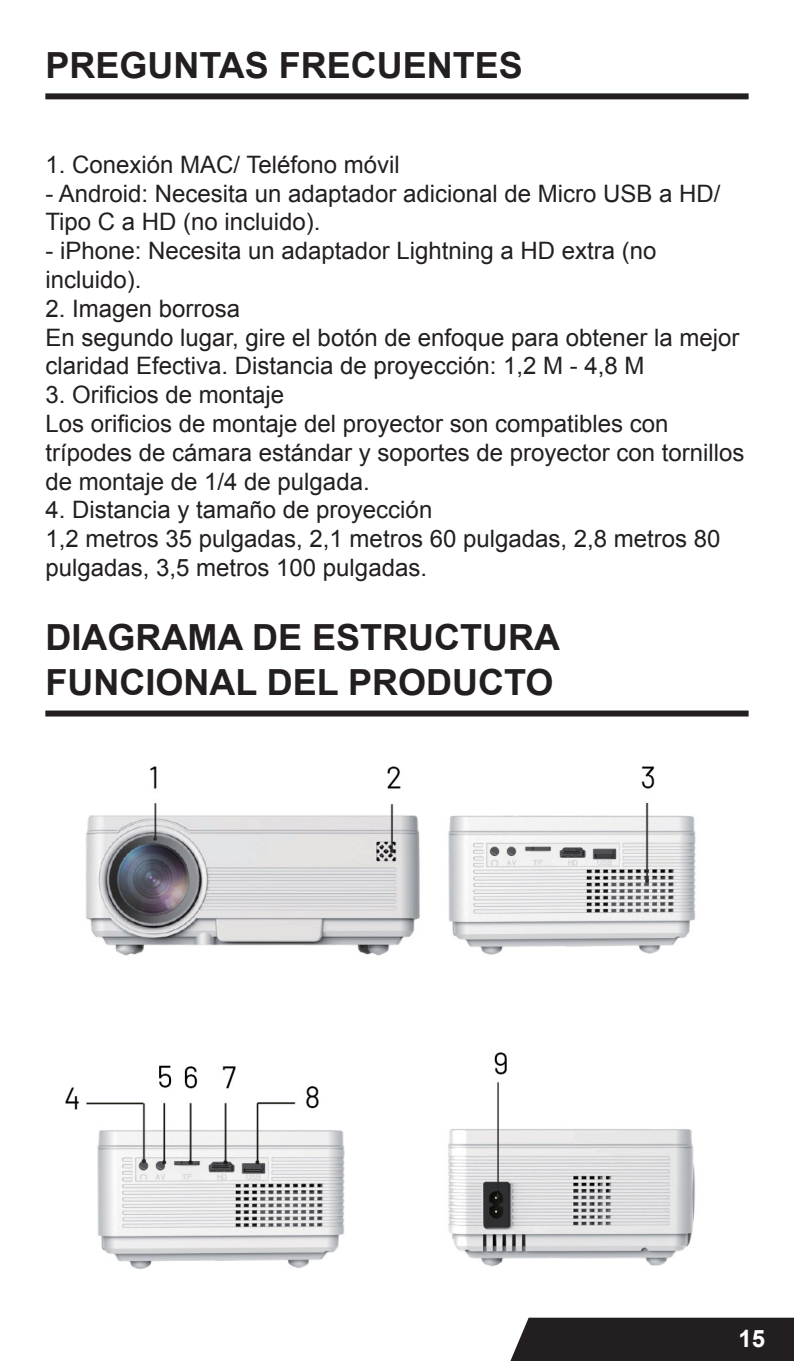
<style>
.page{position:relative;width:794px;height:1361px;background:#fff}
.page>*{position:absolute;margin:0;border:0;box-sizing:border-box;transform-origin:0 0}
.t1{font:700 36px/45.2px "Arial";color:#231f20}
.t2{font:24px/28.8px "Arial";color:#231f20}
.t3{font:700 24px "Arial";color:#fff}
</style>
<div class="page">
<div style="left:510px;top:1317px;width:284px;height:44px;background:#231f20"></div>
<div style="left:45px;top:93px;width:703px;height:6px;background:#231f20"></div>
<div style="left:45px;top:710px;width:703px;height:6px;background:#231f20"></div>
<img style="left:65px;top:766px;width:631px;height:503px">
<p class="t1" style="left:45px;top:44px;width:479px">PREGUNTAS FRECUENTES</p>
<p class="t2" style="left:45px;top:150px;width:356px">1. Conexión MAC/ Teléfono móvil</p>
<p class="t2" style="left:45px;top:179px;width:676px">- Android: Necesita un adaptador adicional de Micro USB a HD/<br>Tipo C a HD (no incluido).</p>
<p class="t2" style="left:45px;top:237px;width:612px">- iPhone: Necesita un adaptador Lightning a HD extra (no incluido).</p>
<p class="t2" style="left:45px;top:294px;width:695px">2. Imagen borrosa<br>En segundo lugar, gire el botón de enfoque para obtener la mejor claridad Efectiva. Distancia de proyección: 1,2 M - 4,8 M</p>
<p class="t2" style="left:45px;top:381px;width:700px">3. Orificios de montaje<br>Los orificios de montaje del proyector son compatibles con trípodes de cámara estándar y soportes de proyector con tornillos de montaje de 1/4 de pulgada.</p>
<p class="t2" style="left:45px;top:496px;width:677px">4. Distancia y tamaño de proyección<br>1,2 metros 35 pulgadas, 2,1 metros 60 pulgadas, 2,8 metros 80 pulgadas, 3,5 metros 100 pulgadas.</p>
<p class="t1" style="left:45px;top:616px;width:516px">DIAGRAMA DE ESTRUCTURA<br>FUNCIONAL DEL PRODUCTO</p>
<p class="t3" style="left:738px;top:1323px;width:28px">15</p>
</div>
